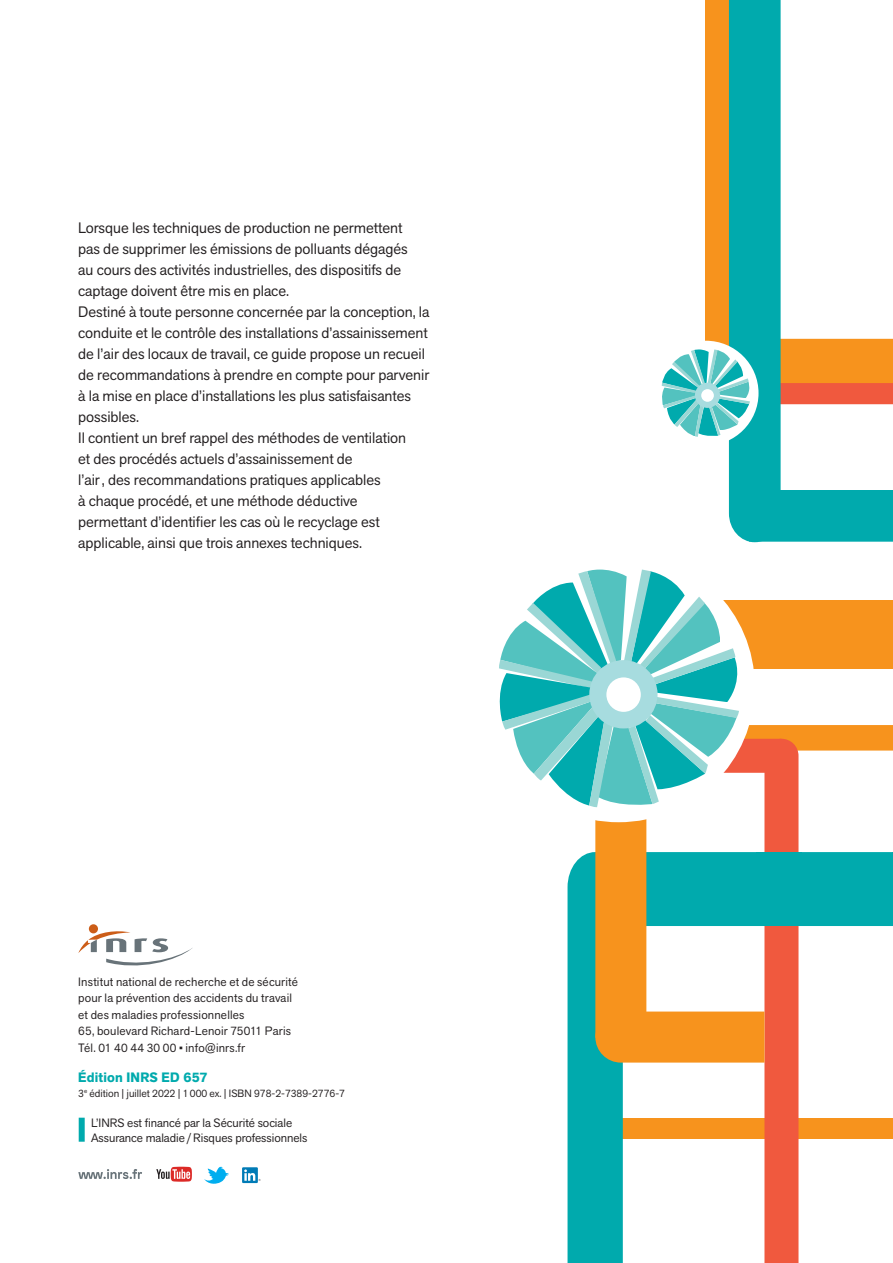
<style>
.page{position:relative;width:893px;height:1263px;background:#fff}
.page>*{position:absolute;margin:0;border:0;box-sizing:border-box;transform-origin:0 0}
.t1{font:15px/21px "Akzid Grtsk Next";color:#231f20}
.t2{font:700 13.5px "Akzid Grtsk Next";letter-spacing:.01em;color:#00aaad}
.t3{font:12px/16.5px "Akzid Grtsk Next";letter-spacing:.015em;color:#231f20}
.t4{font:10.5px "Akzid Grtsk Next";color:#231f20}
</style>
<div class="page">
<div style="left:79px;top:1118px;width:6px;height:24px;background:#00aaad"></div>
<div style="left:89px;top:924px;width:9px;height:9px;background:#cc5d18;border-radius:50%"></div>
<svg style="left:78px;top:930px;width:114px;height:36px"></svg>
<svg style="left:204px;top:1166px;width:25px;height:18px"></svg>
<svg style="left:78px;top:1169px;width:64px;height:10px"></svg>
<svg style="left:156px;top:1167px;width:36px;height:15px"></svg>
<div style="left:242px;top:1167px;width:16px;height:16px;background:#007bb6"></div>
<svg style="left:244px;top:1169px;width:17px;height:12px"></svg>
<svg style="left:661px;top:0;width:231px;height:542px"></svg>
<div style="left:695px;top:383px;width:25px;height:25px;background:#a7dcdf;border-radius:50%"></div>
<div style="left:701px;top:389px;width:13px;height:13px;background:#fff;border-radius:50%"></div>
<hr style="left:892px;top:337px;width:1px;height:589px;background:#dddfdb">
<svg style="left:499px;top:569px;width:394px;height:694px"></svg>
<p class="t1" style="left:78px;top:218px;width:353px">Lorsque les techniques de production ne permettent<br>pas de supprimer les émissions de polluants dégagés<br>au cours des activités industrielles, des dispositifs de captage doivent être mis en place.<br>Destiné à toute personne concernée par la conception, la conduite et le contrôle des installations d’assainissement de l’air des locaux de travail, ce guide propose un recueil de recommandations à prendre en compte pour parvenir à la mise en place d’installations les plus satisfaisantes possibles.<br>Il contient un bref rappel des méthodes de ventilation<br>et des procédés actuels d’assainissement de<br>l’air, des recommandations pratiques applicables<br>à chaque procédé, et une méthode déductive permettant d’identifier les cas où le recyclage est applicable, ainsi que trois annexes techniques.</p>
<p class="t3" style="left:78px;top:973px;width:221px">Institut national de recherche et de sécurité pour la prévention des accidents du travail et des maladies professionnelles<br>65, boulevard Richard-Lenoir 75011 Paris Tél. 01 40 44 30 00 • info@inrs.fr</p>
<p class="t2" style="left:78px;top:1068px;width:131px">Édition INRS ED 657</p>
<p class="t4" style="left:78px;top:1086px;width:268px">3<sup>e</sup> édition | juillet 2022 | 1000 ex. | ISBN 978-2-7389-2776-7</p>
<p class="t3" style="left:91px;top:1115px;width:218px;line-height:15px">L’INRS est financé par la Sécurité sociale<br>Assurance maladie/Risques professionnels</p>
</div>
